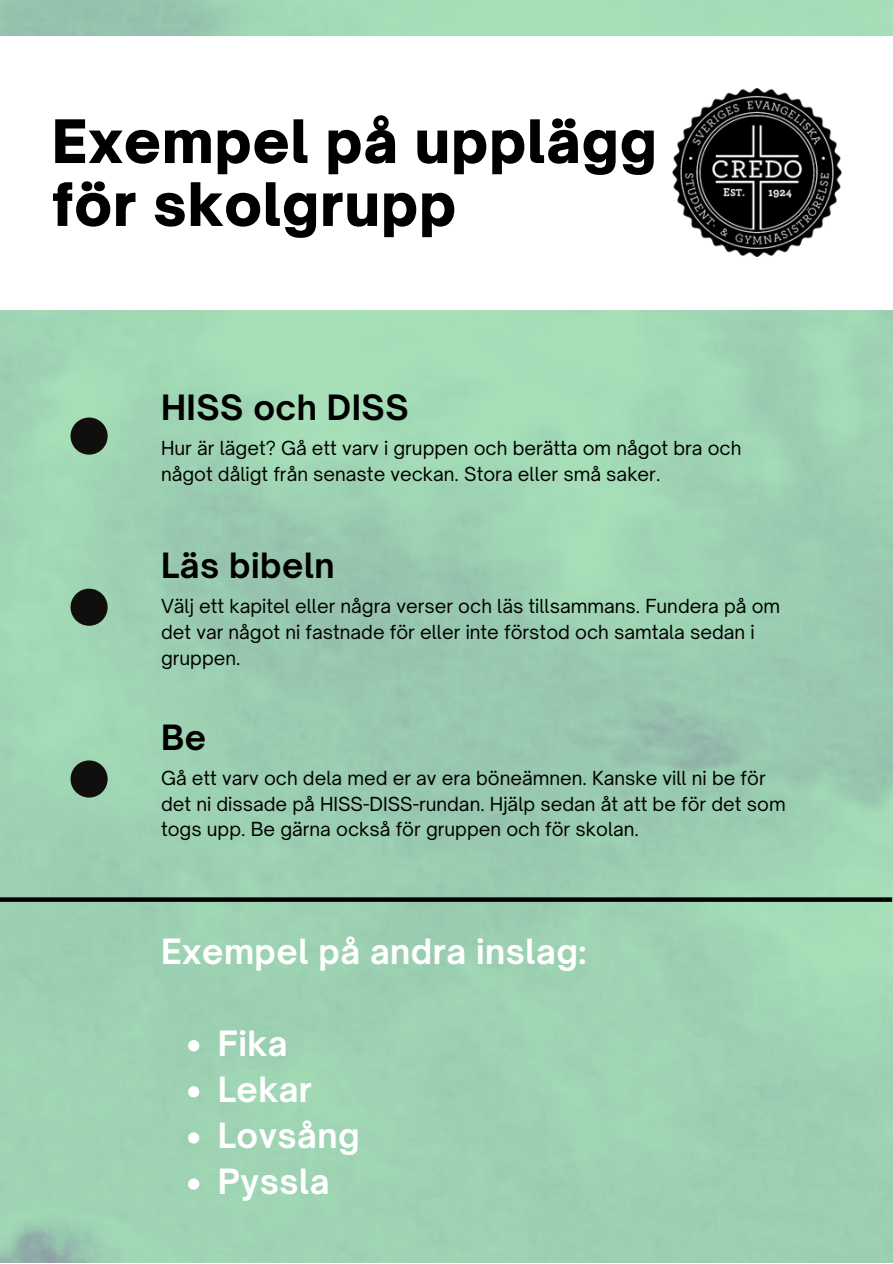
<style>
.page{position:relative;width:893px;height:1264px;background:#fff}
.page>*{position:absolute;margin:0;border:0;box-sizing:border-box;transform-origin:0 0}
.t1{font:900 57.3px/62.8px "Open Sauce One";letter-spacing:.015em;color:#000}
.t2{font:700 33.3px "Open Sauce One";letter-spacing:.015em;color:#fff}
.t3{font:700 33.3px "Open Sauce One";letter-spacing:.015em;color:#000}
.t4{font:18.6px/25.8px "Open Sauce One";color:#000}
</style>
<div class="page">
<img style="left:0;top:0;width:892px;height:1262px">
<div style="left:0;top:36px;width:892px;height:273px;background:#fff"></div>
<img style="left:672px;top:88px;width:169px;height:169px">
<svg style="left:70px;top:417px;width:38px;height:37px"></svg>
<svg style="left:70px;top:588px;width:38px;height:37px"></svg>
<svg style="left:70px;top:760px;width:38px;height:37px"></svg>
<svg style="left:0;top:897px;width:892px;height:4px;fill:#000"></svg>
<svg style="left:188px;top:1040px;width:11px;height:11px"></svg>
<svg style="left:188px;top:1086px;width:11px;height:11px"></svg>
<svg style="left:188px;top:1132px;width:11px;height:11px"></svg>
<svg style="left:188px;top:1178px;width:11px;height:11px"></svg>
<p class="t1" style="left:52px;top:110px;width:606px">Exempel på upplägg för skolgrupp</p>
<p class="t3" style="left:161px;top:386px;width:249px">HISS och DISS</p>
<p class="t4" style="left:161px;top:435px;width:582px">Hur är läget? Gå ett varv i gruppen och berätta om något bra och något dåligt från senaste veckan. Stora eller små saker.</p>
<p class="t3" style="left:161px;top:544px;width:175px">Läs bibeln</p>
<p class="t4" style="left:161px;top:593px;width:620px">Välj ett kapitel eller några verser och läs tillsammans. Fundera på om det var något ni fastnade för eller inte förstod och samtala sedan i gruppen.</p>
<p class="t3" style="left:161px;top:716px;width:47px">Be</p>
<p class="t4" style="left:161px;top:764px;width:626px">Gå ett varv och dela med er av era böneämnen. Kanske vill ni be för det ni dissade på HISS-DISS-rundan. Hjälp sedan åt att be för det som togs upp. Be gärna också för gruppen och för skolan.</p>
<p class="t2" style="left:161px;top:930px;width:427px">Exempel på andra inslag:</p>
<p class="t2" style="left:218px;top:1022px;width:71px">Fika</p>
<p class="t2" style="left:218px;top:1068px;width:96px">Lekar</p>
<p class="t2" style="left:218px;top:1114px;width:143px">Lovsång</p>
<p class="t2" style="left:218px;top:1160px;width:113px">Pyssla</p>
</div>
